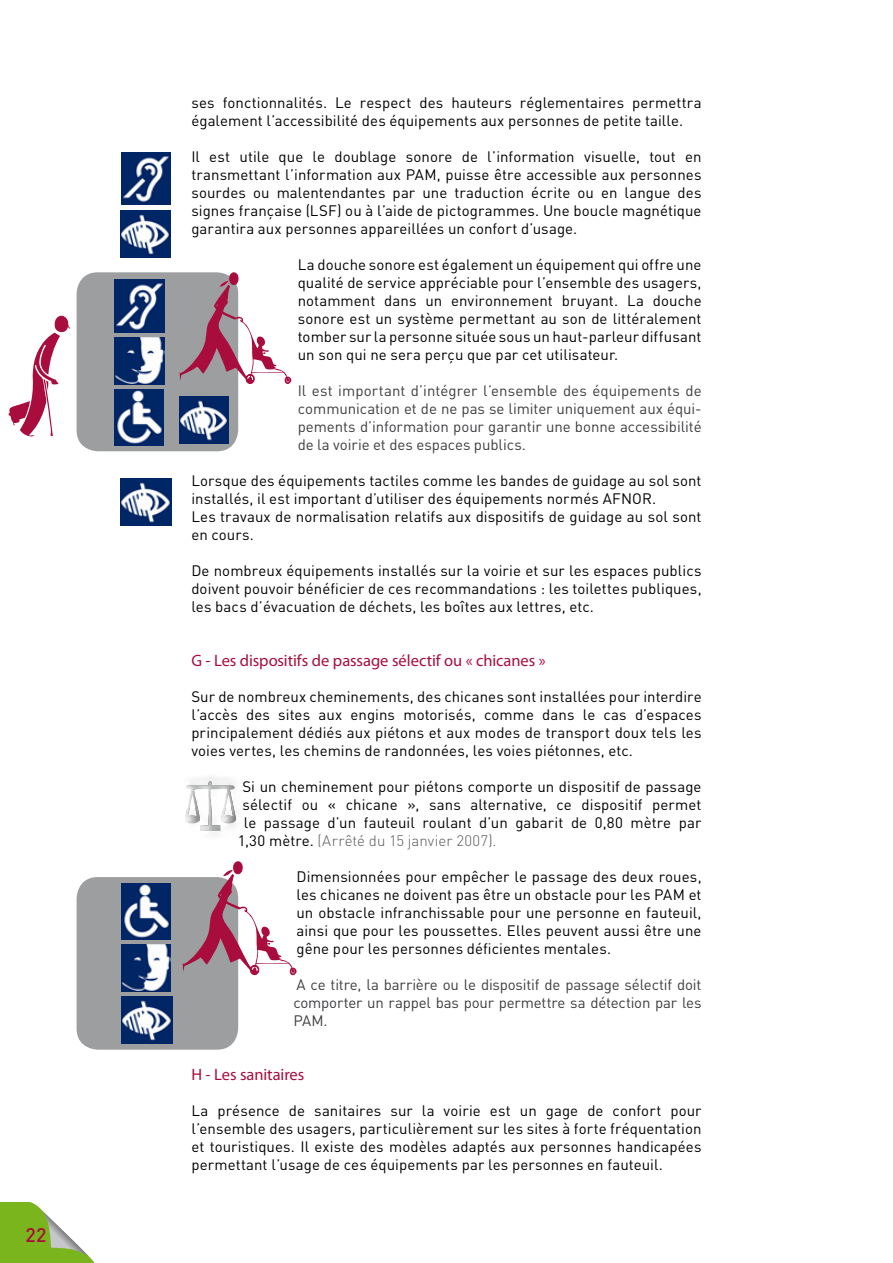
<style>
.page{position:relative;width:893px;height:1263px;background:#fff}
.page>*{position:absolute;margin:0;border:0;box-sizing:border-box;transform-origin:0 0}
.t1{font:500 19.5px "DIN";color:#a90d3e}
.t2{font:16.5px "Myriad Pro";letter-spacing:-.005em;color:#a90d3e}
.t3{font:15px/18px "DIN";letter-spacing:.005em;color:#000;text-align:justify}
.t4{font:15px/18px "DIN";letter-spacing:-.01em;color:#3e3d40;text-align:justify}
.t5{font:300 15px "DIN";letter-spacing:.005em;color:#58585a}
.s1{font-weight:400;color:#000}
</style>
<div class="page">
<div style="left:0;top:1202px;width:95px;height:61px;background:#7ab51d"></div>
<svg style="left:30px;top:1202px;width:65px;height:61px"></svg>
<img style="left:121px;top:152px;width:50px;height:52px">
<img style="left:120px;top:211px;width:51px;height:46px">
<img style="left:121px;top:479px;width:50px;height:47px">
<div style="left:77px;top:272px;width:161px;height:179px;background:#9c9e9f;border-radius:21px"></div>
<svg style="left:180px;top:272px;width:111px;height:112px"></svg>
<svg style="left:9px;top:316px;width:61px;height:120px"></svg>
<img style="left:179px;top:397px;width:50px;height:46px">
<img style="left:115px;top:390px;width:49px;height:56px">
<img style="left:115px;top:337px;width:50px;height:48px">
<img style="left:115px;top:280px;width:49px;height:52px">
<div style="left:188px;top:770px;width:64px;height:78px;background:#000;opacity:.75"></div>
<div style="left:77px;top:877px;width:161px;height:173px;background:#9c9e9f;border-radius:21px"></div>
<img style="left:122px;top:996px;width:50px;height:47px">
<img style="left:122px;top:944px;width:49px;height:47px">
<img style="left:122px;top:883px;width:49px;height:56px">
<svg style="left:183px;top:861px;width:114px;height:114px"></svg>
<h1 class="t1" style="left:26px;top:1222px;width:22px">22</h1>
<p class="t3" style="left:191px;top:93px;width:512px">ses fonctionnalités. Le respect des hauteurs réglementaires permettra également l’accessibilité des équipements aux personnes de petite taille.</p>
<p class="t3" style="left:191px;top:147px;width:512px">Il est utile que le doublage sonore de l’information visuelle, tout en transmettant l’information aux PAM, puisse être accessible aux personnes sourdes ou malentendantes par une traduction écrite ou en langue des signes française (LSF) ou à l’aide de pictogrammes. Une boucle magnétique garantira aux personnes appareillées un confort d’usage.</p>
<p class="t3" style="left:298px;top:255px;width:405px">La douche sonore est également un équipement qui offre une qualité de service appréciable pour l’ensemble des usagers, notamment dans un environnement bruyant. La douche sonore est un système permettant au son de littéralement tomber sur la personne située sous un haut-parleur diffusant un son qui ne sera perçu que par cet utilisateur.</p>
<p class="t4" style="left:298px;top:381px;width:405px">Il est important d’intégrer l’ensemble des équipements de communication et de ne pas se limiter uniquement aux équi&shy;pements d’information pour garantir une bonne accessibilité de la voirie et des espaces publics.</p>
<p class="t3" style="left:191px;top:471px;width:512px;text-align:left">Lorsque des équipements tactiles comme les bandes de guidage au sol sont installés, il est important d’utiliser des équipements normés AFNOR.<br>Les travaux de normalisation relatifs aux dispositifs de guidage au sol sont en cours.</p>
<p class="t3" style="left:191px;top:561px;width:512px">De nombreux équipements installés sur la voirie et sur les espaces publics doivent pouvoir bénéficier de ces recommandations : les toilettes publiques, les bacs d’évacuation de déchets, les boîtes aux lettres, etc.</p>
<p class="t2" style="left:191px;top:650px;width:356px">G - Les dispositifs de passage sélectif ou « chicanes »</p>
<p class="t3" style="left:191px;top:687px;width:512px">Sur de nombreux cheminements, des chicanes sont installées pour interdire l’accès des sites aux engins motorisés, comme dans le cas d’espaces principalement dédiés aux piétons et aux modes de transport doux tels les voies vertes, les chemins de randonnées, les voies piétonnes, etc.</p>
<p class="t3" style="left:242px;top:777px;width:461px">Si un cheminement pour piétons comporte un dispositif de passage</p>
<p class="t3" style="left:242px;top:795px;width:461px">sélectif ou « chicane », sans alternative, ce dispositif permet</p>
<p class="t3" style="left:244px;top:813px;width:459px">le passage d’un fauteuil roulant d’un gabarit de 0,80 mètre par</p>
<p class="t5" style="left:238px;top:831px;width:260px"><span class="s1">1,30 mètre.</span> (Arrêté du 15 janvier 2007).</p>
<p class="t3" style="left:296px;top:867px;width:407px">Dimensionnées pour empêcher le passage des deux roues, les chicanes ne doivent pas être un obstacle pour les PAM et un obstacle infranchissable pour une personne en fauteuil, ainsi que pour les poussettes. Elles peuvent aussi être une gêne pour les personnes déficientes mentales.</p>
<p class="t4" style="left:293px;top:975px;width:410px">A ce titre, la barrière ou le dispositif de passage sélectif doit comporter un rappel bas pour permettre sa détection par les PAM.</p>
<p class="t2" style="left:191px;top:1064px;width:114px">H - Les sanitaires</p>
<p class="t3" style="left:191px;top:1101px;width:512px">La présence de sanitaires sur la voirie est un gage de confort pour l’ensemble des usagers, particulièrement sur les sites à forte fréquentation et touristiques. Il existe des modèles adaptés aux personnes handicapées permettant l’usage de ces équipements par les personnes en fauteuil.</p>
</div>
